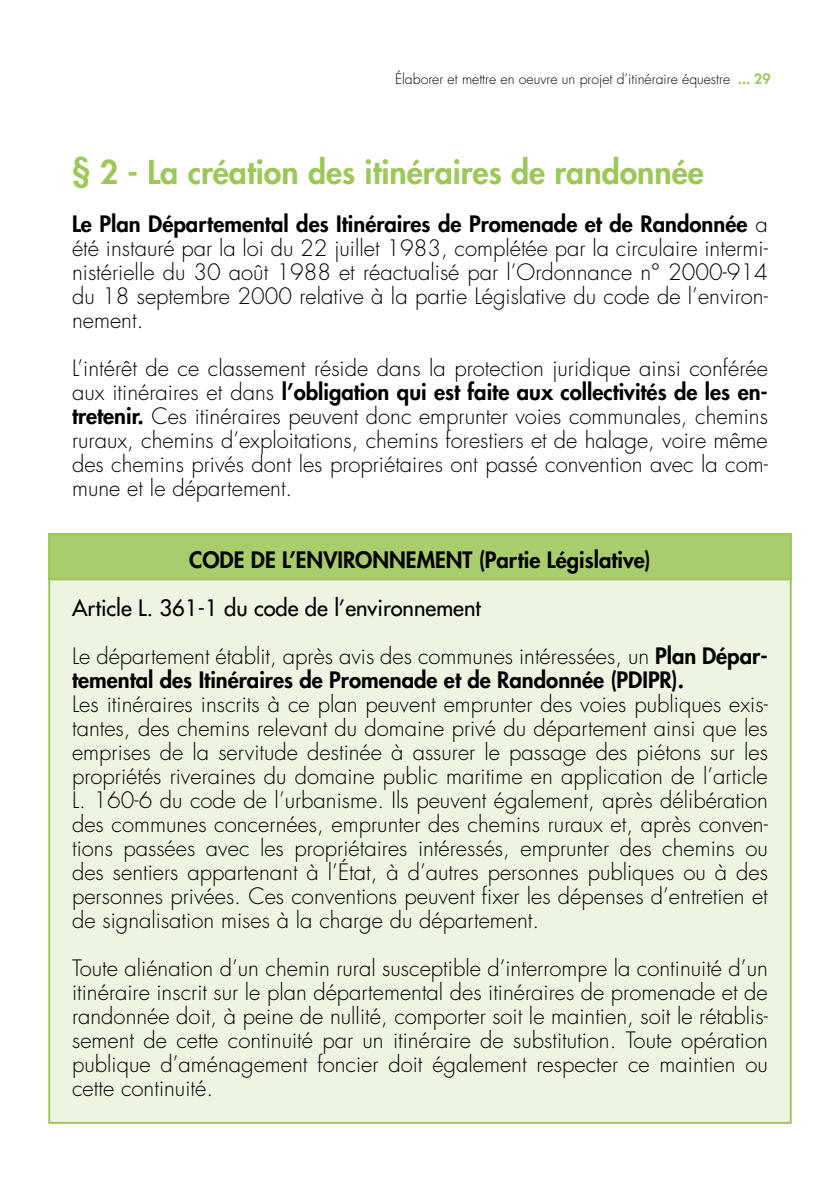
<style>
.page{position:relative;width:840px;height:1191px;background:#fff}
.page>*{position:absolute;margin:0;border:0;box-sizing:border-box;transform-origin:0 0}
.t1{font:800 32px "Futura Std";color:#9ec75a}
.t2{font:300 22px/24px "Futura Std";color:#000;text-align:justify}
.t3{font:800 22px "Futura Std";color:#000}
.t4{font:300 14px "Futura Std";color:#000}
.s1{font-weight:800;color:#9ec75a}
.s2{font-weight:800}
.s3{font-weight:500}
</style>
<div class="page">
<div style="left:48px;top:533px;width:743px;height:590px;background:#edf4e1;border:2px solid #9ec75a"></div>
<div style="left:48px;top:533px;width:743px;height:47px;background:#a9cd6c;border:2px solid #9ec75a"></div>
<p class="t4" style="left:395px;top:70px;width:377px">Élaborer et mettre en oeuvre un projet d’itinéraire équestre <span class="s1">... 29</span></p>
<h1 class="t1" style="left:72px;top:151px;width:633px">§ 2 - La création des itinéraires de randonnée</h1>
<p class="t2" style="left:72px;top:212px;width:697px"><span class="s2">Le Plan Départemental des Itinéraires de Promenade et de Randonnée</span> a été instauré par la loi du 22 juillet 1983, complétée par la circulaire intermi&shy;nistérielle du 30 août 1988 et réactualisé par l’Ordonnance n° 2000-914 du 18 septembre 2000 relative à la partie Législative du code de l’environ&shy;nement.</p>
<p class="t2" style="left:72px;top:356px;width:697px">L’intérêt de ce classement réside dans la protection juridique ainsi conférée aux itinéraires et dans <span class="s2">l’obligation qui est faite aux collectivités de les en&shy;tretenir.</span> Ces itinéraires peuvent donc emprunter voies communales, chemins ruraux, chemins d’exploitations, chemins forestiers et de halage, voire même des chemins privés dont les propriétaires ont passé convention avec la com&shy;mune et le département.</p>
<p class="t3" style="left:189px;top:545px;width:463px">CODE DE L’ENVIRONNEMENT (Partie Législative)</p>
<p class="t2" style="left:72px;top:584px;width:697px;line-height:48px"><span class="s3">Article L. 361-1 du code de l’environnement<br></span>Le département établit, après avis des communes intéressées, un <span class="s2">Plan Dépar-</span></p>
<p class="t3" style="left:72px;top:665px;width:613px">temental des Itinéraires de Promenade et de Randonnée (PDIPR).</p>
<p class="t2" style="left:72px;top:692px;width:697px">Les itinéraires inscrits à ce plan peuvent emprunter des voies publiques exis&shy;tantes, des chemins relevant du domaine privé du département ainsi que les emprises de la servitude destinée à assurer le passage des piétons sur les propriétés riveraines du domaine public maritime en application de l’article L. 160-6 du code de l’urbanisme. Ils peuvent également, après délibération des communes concernées, emprunter des chemins ruraux et, après conven&shy;tions passées avec les propriétaires intéressés, emprunter des chemins ou des sentiers appartenant à l’État, à d’autres personnes publiques ou à des personnes privées. Ces conventions peuvent fixer les dépenses d’entretien et de signalisation mises à la charge du département.</p>
<p class="t2" style="left:72px;top:956px;width:697px">Toute aliénation d’un chemin rural susceptible d’interrompre la continuité d’un itinéraire inscrit sur le plan départemental des itinéraires de promenade et de randonnée doit, à peine de nullité, comporter soit le maintien, soit le rétablis&shy;sement de cette continuité par un itinéraire de substitution. Toute opération publique d’aménagement foncier doit également respecter ce maintien ou cette continuité.</p>
</div>
